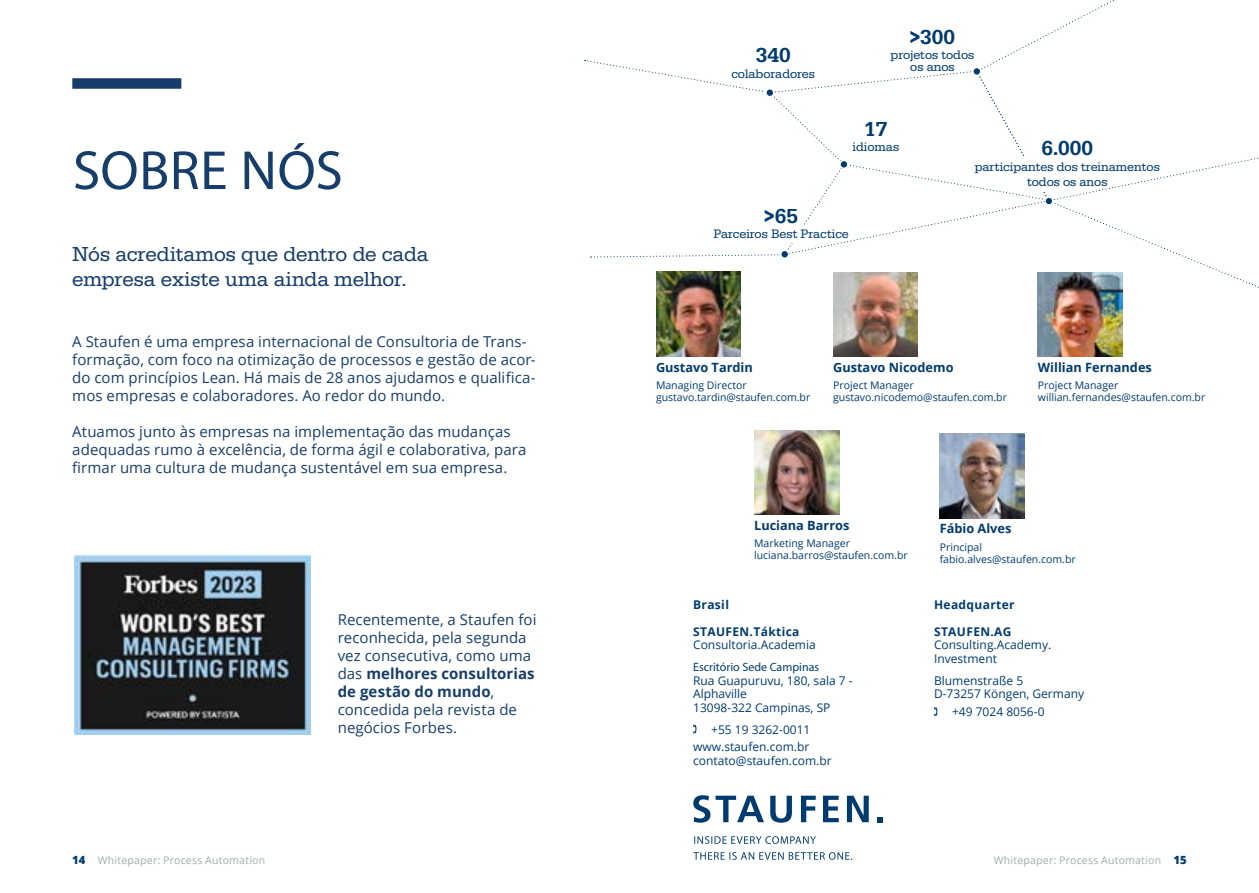
<style>
.page{position:relative;width:1259px;height:893px;background:#fff}
.page>*{position:absolute;margin:0;border:0;box-sizing:border-box;transform-origin:0 0}
.t1{font:55.5px "Myriad Pro";letter-spacing:.01em;color:#173d6b}
.t2{font:21px/25.2px "Serifa";color:#173d6b}
.t3{font:500 21px "Serifa";color:#003b70}
.t4{font:15px/18px "Open Sans";letter-spacing:.005em;color:#173d6b}
.t5{font:12.75px/12px "Serifa";color:#003b70;text-align:center}
.t6{font:700 12.75px "Open Sans";color:#003b70}
.t7{font:12px/13.5px "Open Sans";color:#003b70}
.t8{font:700 12px "Open Sans";letter-spacing:.03em;color:#003b70}
.t9{font:12px "Myriad Pro";color:#003b70}
.t10{font:800 11.25px "Open Sans";color:#003b70}
.t11{font:10.5px/12px "Open Sans";color:#003b70}
.t12{font:10.5px "Open Sans";letter-spacing:.02em;color:#a0acaa}
.s1{font-weight:700}
</style>
<div class="page">
<div style="left:72px;top:78px;width:109px;height:11px;background:#173d6b"></div>
<img style="left:74px;top:555px;width:237px;height:180px">
<svg style="left:934px;top:707px;width:3px;height:9px"></svg>
<svg style="left:693px;top:725px;width:3px;height:8px"></svg>
<svg style="left:693px;top:795px;width:71px;height:28px"></svg>
<svg style="left:770px;top:796px;width:22px;height:27px"></svg>
<svg style="left:801px;top:796px;width:14px;height:26px"></svg>
<svg style="left:823px;top:796px;width:15px;height:26px"></svg>
<svg style="left:847px;top:796px;width:21px;height:26px"></svg>
<svg style="left:877px;top:817px;width:5px;height:5px"></svg>
<svg style="left:693px;top:852px;width:159px;height:8px"></svg>
<svg style="left:694px;top:836px;width:122px;height:8px"></svg>
<svg style="left:584px;top:0;width:675px;height:301px"></svg>
<div style="left:1013px;top:157px;width:48px;height:34px;background:#fff"></div>
<div style="left:781px;top:227px;width:35px;height:16px;background:#fff"></div>
<div style="left:766px;top:89px;width:8px;height:8px;background:#003b70;border-radius:50%"></div>
<div style="left:765px;top:88px;width:9px;height:9px;border:2px solid #fff;border-radius:50%"></div>
<div style="left:840px;top:160px;width:8px;height:8px;background:#003b70;border-radius:50%"></div>
<div style="left:839px;top:160px;width:9px;height:9px;border:2px solid #fff;border-radius:50%"></div>
<div style="left:973px;top:68px;width:7px;height:7px;background:#003b70;border-radius:50%"></div>
<div style="left:972px;top:67px;width:9px;height:9px;border:2px solid #fff;border-radius:50%"></div>
<div style="left:1045px;top:197px;width:7px;height:8px;background:#003b70;border-radius:50%"></div>
<div style="left:1044px;top:197px;width:9px;height:8px;border:1px solid #fff;border-radius:50%"></div>
<div style="left:781px;top:250px;width:7px;height:8px;background:#003b70;border-radius:50%"></div>
<div style="left:780px;top:250px;width:9px;height:9px;border:2px solid #fff;border-radius:50%"></div>
<img style="left:754px;top:430px;width:85px;height:85px">
<img style="left:939px;top:434px;width:85px;height:84px">
<img style="left:656px;top:272px;width:84px;height:84px">
<img style="left:833px;top:272px;width:84px;height:85px">
<img style="left:1038px;top:272px;width:84px;height:85px">
<h1 class="t1" style="left:73px;top:136px;width:271px">SOBRE NÓS</h1>
<h2 class="t2" style="left:72px;top:242px;width:358px">Nós acreditamos que dentro de cada empresa existe uma ainda melhor.</h2>
<p class="t4" style="left:72px;top:333px;width:465px">A Staufen é uma empresa internacional de Consultoria de Trans&shy;formação, com foco na otimização de processos e gestão de acor&shy;do com princípios Lean. Há mais de 28 anos ajudamos e qualifica&shy;mos empresas e colaboradores. Ao redor do mundo.</p>
<p class="t4" style="left:72px;top:423px;width:455px">Atuamos junto às empresas na implementação das mudanças adequadas rumo à excelência, de forma ágil e colaborativa, para firmar uma cultura de mudança sustentável em sua empresa.</p>
<p class="t4" style="left:338px;top:610px;width:200px">Recentemente, a Staufen foi reconhecida, pela segunda vez consecutiva, como uma das <span class="s1">melhores consultorias de gestão do mundo</span>, concedida pela revista de negócios Forbes.</p>
<h2 class="t3" style="left:756px;top:43px;width:36px">340</h2>
<p class="t5" style="left:731px;top:68px;width:85px">colaboradores</p>
<h2 class="t3" style="left:909px;top:25px;width:47px">&gt;300</h2>
<p class="t5" style="left:890px;top:49px;width:85px">projetos todos os anos</p>
<h2 class="t3" style="left:864px;top:117px;width:25px">17</h2>
<p class="t5" style="left:852px;top:141px;width:48px">idiomas</p>
<h2 class="t3" style="left:1041px;top:136px;width:53px">6.000</h2>
<p class="t5" style="left:974px;top:159px;width:186px;line-height:15.3px">participantes dos treinamentos todos os anos</p>
<h2 class="t3" style="left:764px;top:203px;width:35px">&gt;65</h2>
<p class="t5" style="left:713px;top:228px;width:137px">Parceiros Best Practice</p>
<p class="t6" style="left:656px;top:358px;width:98px">Gustavo Tardin</p>
<p class="t11" style="left:656px;top:379px;width:156px">Managing Director gustavo.tardin@staufen.com.br</p>
<p class="t6" style="left:833px;top:358px;width:122px">Gustavo Nicodemo</p>
<p class="t11" style="left:833px;top:379px;width:175px">Project Manager gustavo.nicodemo@staufen.com.br</p>
<p class="t6" style="left:1038px;top:358px;width:115px">Willian Fernandes</p>
<p class="t11" style="left:1038px;top:379px;width:169px">Project Manager willian.fernandes@staufen.com.br</p>
<p class="t6" style="left:754px;top:517px;width:97px">Luciana Barros</p>
<p class="t11" style="left:754px;top:537px;width:155px">Marketing Manager luciana.barros@staufen.com.br</p>
<p class="t8" style="left:693px;top:596px;width:37px">Brasil</p>
<p class="t8" style="left:693px;top:623px;width:108px">STAUFEN.Táktica</p>
<p class="t7" style="left:693px;top:638px;width:124px">Consultoria.Academia</p>
<p class="t9" style="left:693px;top:660px;width:128px">Escritório Sede Campinas</p>
<p class="t7" style="left:693px;top:673px;width:161px">Rua Guapuruvu, 180, sala 7 -<br>Alphaville<br>13098-322 Campinas, SP</p>
<p class="t7" style="left:693px;top:720px;width:119px;line-height:17.7px;text-align:right">+55 19 3262-0011 www.staufen.com.br</p>
<p class="t7" style="left:693px;top:754px;width:140px">contato@staufen.com.br</p>
<p class="t6" style="left:939px;top:520px;width:73px">Fábio Alves</p>
<p class="t11" style="left:939px;top:540px;width:138px">Principal fabio.alves@staufen.com.br</p>
<p class="t8" style="left:934px;top:596px;width:82px">Headquarter</p>
<p class="t8" style="left:934px;top:623px;width:79px">STAUFEN.AG</p>
<p class="t7" style="left:934px;top:638px;width:119px">Consulting.Academy.<br>Investment</p>
<p class="t7" style="left:934px;top:673px;width:152px">Blumenstraße 5<br>D-73257 Köngen, Germany</p>
<p class="t7" style="left:952px;top:704px;width:94px">+49 7024 8056-0</p>
<p class="t10" style="left:72px;top:851px;width:15px">14</p>
<p class="t10" style="left:1173px;top:851px;width:15px">15</p>
<p class="t12" style="left:98px;top:853px;width:169px">Whitepaper: Process Automation</p>
<p class="t12" style="left:993px;top:853px;width:169px">Whitepaper: Process Automation</p>
</div>
